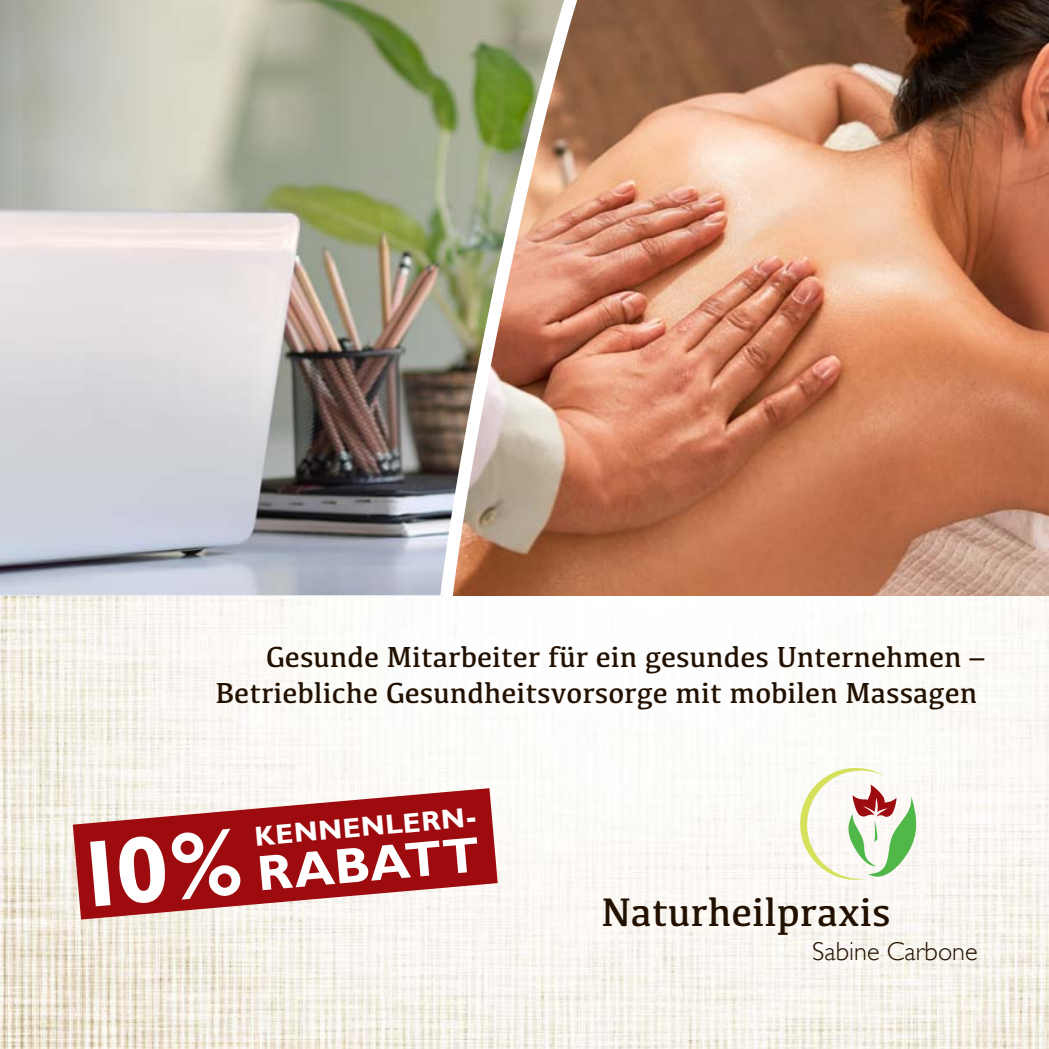
<style>
.page{position:relative;width:1049px;height:1049px;background:#fff}
.page>*{position:absolute;margin:0;border:0;box-sizing:border-box;transform-origin:0 0}
.t1{font:700 50px "Gill Sans";color:#fff}
.t2{font:41.25px "Kefa";color:#221000}
.t3{font:30px/36px "Kefa";color:#221000;text-align:right}
.t4{font:700 27.5px "Gill Sans";color:#fff}
.t5{font:300 26.25px "Gill Sans";color:#221000}
.s1{font-size:30px}
</style>
<div class="page">
<img style="left:0;top:595px;width:1049px;height:454px">
<img style="left:625px;top:0;width:424px;height:595px">
<svg style="left:792px;top:760px;width:127px;height:124px"></svg>
<svg style="left:73px;top:788px;width:425px;height:131px;fill:#9e0b0f"></svg>
<img style="left:0;top:0;width:625px;height:595px">
<img style="left:433px;top:0;width:174px;height:610px">
<div style="left:90px;top:828px;width:152px;height:78px;background:#9e0b0f"></div>
<p class="t3" style="left:216px;top:638px;width:770px">Gesunde Mitarbeiter für ein gesundes Unternehmen –<br>Betriebliche Gesundheitsvorsorge mit mobilen Massagen</p>
<p class="t4" style="left:254px;top:825px;width:228px;rotate:-5deg">Kennenlern<span class="s1">-</span></p>
<h1 class="t1" style="left:255px;top:854px;width:225px;rotate:-5deg">RABa tt</h1>
<h2 class="t2" style="left:601px;top:887px;width:291px">Naturheilpraxis</h2>
<p class="t5" style="left:812px;top:940px;width:167px">Sabine Carbone</p>
</div>
